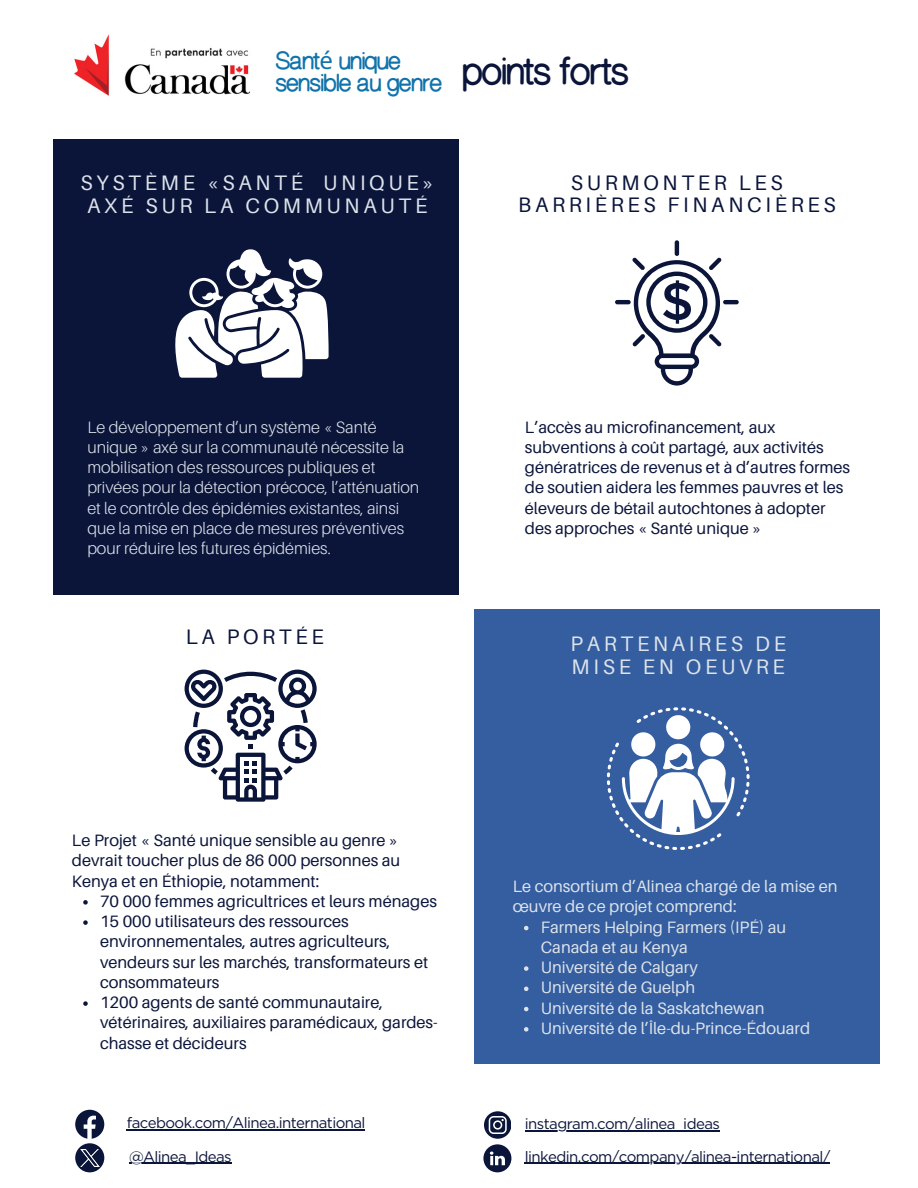
<style>
.page{position:relative;width:918px;height:1188px;background:#fff}
.page>*{position:absolute;margin:0;border:0;box-sizing:border-box;transform-origin:0 0}
.t1{font:700 37.5px "Cameron Sans";letter-spacing:-.035em;color:#0b153a}
.t2{font:700 24px/22.5px "Cameron Sans";letter-spacing:-.035em;color:#1173ab}
.t3{font:21px/22.5px "Aileron";letter-spacing:.175em;color:#dde3ea;text-align:center}
.t4{font:21px/22.5px "Aileron";letter-spacing:.175em;color:#0b153a;text-align:center}
.t5{font:16.5px/20.2px "Aileron";color:#0b153a}
.t6{font:300 16.5px/20.2px "Aileron";color:#dde3ea}
.t7{font:16.5px/20.2px "Aileron";color:#dde3ea}
.t8{font:15px "Gotham";letter-spacing:-.04em;color:#0b153a}
.s1{font-family:"Noto Sans";font-weight:400}
</style>
<div class="page">
<div style="left:53px;top:140px;width:406px;height:455px;background:#0b153a"></div>
<div style="left:474px;top:609px;width:406px;height:455px;background:#345ea0"></div>
<div style="left:75px;top:1143px;width:29px;height:29px;background:#0b153a;border-radius:50%"></div>
<img style="left:80px;top:1149px;width:19px;height:18px">
<hr style="left:129px;top:1163px;width:102px;height:1px;background:#0b153a">
<svg style="left:75px;top:1110px;width:29px;height:29px"></svg>
<hr style="left:127px;top:1129px;width:238px;height:1px;background:#0b153a">
<svg style="left:484px;top:1111px;width:27px;height:27px"></svg>
<svg style="left:483px;top:1144px;width:28px;height:28px"></svg>
<svg style="left:185px;top:670px;width:131px;height:131px"></svg>
<hr style="left:675px;top:240px;width:4px;height:16px;background:#0b153a;border-radius:2px">
<hr style="left:615px;top:300px;width:16px;height:4px;background:#0b153a;border-radius:2px">
<hr style="left:723px;top:300px;width:16px;height:4px;background:#0b153a;border-radius:2px">
<svg style="left:632px;top:257px;width:90px;height:128px"></svg>
<svg style="left:83px;top:900px;width:5px;height:5px"></svg>
<svg style="left:83px;top:920px;width:5px;height:5px"></svg>
<svg style="left:83px;top:1001px;width:5px;height:5px"></svg>
<svg style="left:524px;top:926px;width:4px;height:4px"></svg>
<svg style="left:524px;top:966px;width:4px;height:5px"></svg>
<svg style="left:524px;top:987px;width:4px;height:4px"></svg>
<svg style="left:524px;top:1007px;width:4px;height:4px"></svg>
<svg style="left:524px;top:1027px;width:4px;height:5px"></svg>
<hr style="left:525px;top:1130px;width:194px;height:1px;background:#0b153a">
<hr style="left:525px;top:1163px;width:305px;height:1px;background:#0b153a">
<svg style="left:607px;top:707px;width:143px;height:143px"></svg>
<svg style="left:175px;top:249px;width:154px;height:129px"></svg>
<img style="left:74px;top:34px;width:176px;height:62px">
<p class="t2" style="left:275px;top:51px;width:168px">Sant<span class="s1">é</span> unique sensible au genre</p>
<p class="t1" style="left:462px;top:53px;width:169px">points forts</p>
<p class="t3" style="left:80px;top:171px;width:355px">SYSTÈME «SANTÉ UNIQUE»<br>AXÉ SUR LA COMMUNAUTÉ</p>
<h3 class="t4" style="left:518px;top:170px;width:319px">SURMONTER LES<br>BARRIÈRES FINANCIÈRES</h3>
<p class="t6" style="left:87px;top:416px;width:334px">Le développement d’un système « Santé unique » axé sur la communauté nécessite la mobilisation des ressources publiques et privées pour la détection précoce, l’atténuation et le contrôle des épidémies existantes, ainsi que la mise en place de mesures préventives pour réduire les futures épidémies.</p>
<p class="t5" style="left:525px;top:416px;width:327px">L’accès au microfinancement, aux subventions à coût partagé, aux activités génératrices de revenus et à d’autres formes de soutien aidera les femmes pauvres et les éleveurs de bétail autochtones à adopter des approches « Santé unique »</p>
<h3 class="t4" style="left:186px;top:625px;width:140px">LA PORTÉE</h3>
<p class="t5" style="left:72px;top:830px;width:330px">Le Projet « Santé unique sensible au genre » devrait toucher plus de 86 000 personnes au<br>Kenya et en Éthiopie, notamment:</p>
<p class="t5" style="left:100px;top:891px;width:339px">70 000 femmes agricultrices et leurs ménages</p>
<p class="t5" style="left:100px;top:911px;width:330px">15 000 utilisateurs des ressources environnementales, autres agriculteurs, vendeurs sur les marchés, transformateurs et consommateurs</p>
<h3 class="t5" style="left:100px;top:992px;width:339px">1200 agents de santé communautaire, vétérinaires, auxiliaires paramédicaux, gardes&shy;chasse et décideurs</h3>
<h1 class="t8" style="left:127px;top:1114px;width:240px">facebook.com/Alinea.international</h1>
<h2 class="t8" style="left:129px;top:1147px;width:104px">@Alinea_Ideas</h2>
<p class="t3" style="left:570px;top:632px;width:217px;text-align:left">PARTENAIRES DE<br>MISE EN OEUVRE</p>
<p class="t7" style="left:513px;top:876px;width:326px">Le consortium d’Alinea chargé de la mise en œuvre de ce projet comprend:</p>
<p class="t7" style="left:541px;top:916px;width:247px">Farmers Helping Farmers (IPÉ) au<br>Canada et au Kenya</p>
<h3 class="t7" style="left:541px;top:957px;width:159px">Université de Calgary</h3>
<p class="t7" style="left:541px;top:977px;width:156px">Université de Guelph</p>
<p class="t7" style="left:541px;top:997px;width:225px">Université de la Saskatchewan</p>
<p class="t7" style="left:541px;top:1018px;width:271px">Université de l’Île-du-Prince-Édouard</p>
<p class="t8" style="left:525px;top:1115px;width:197px">instagram.com/alinea_ideas</p>
<p class="t8" style="left:525px;top:1147px;width:307px">linkedin.com/company/alinea-international/</p>
</div>
